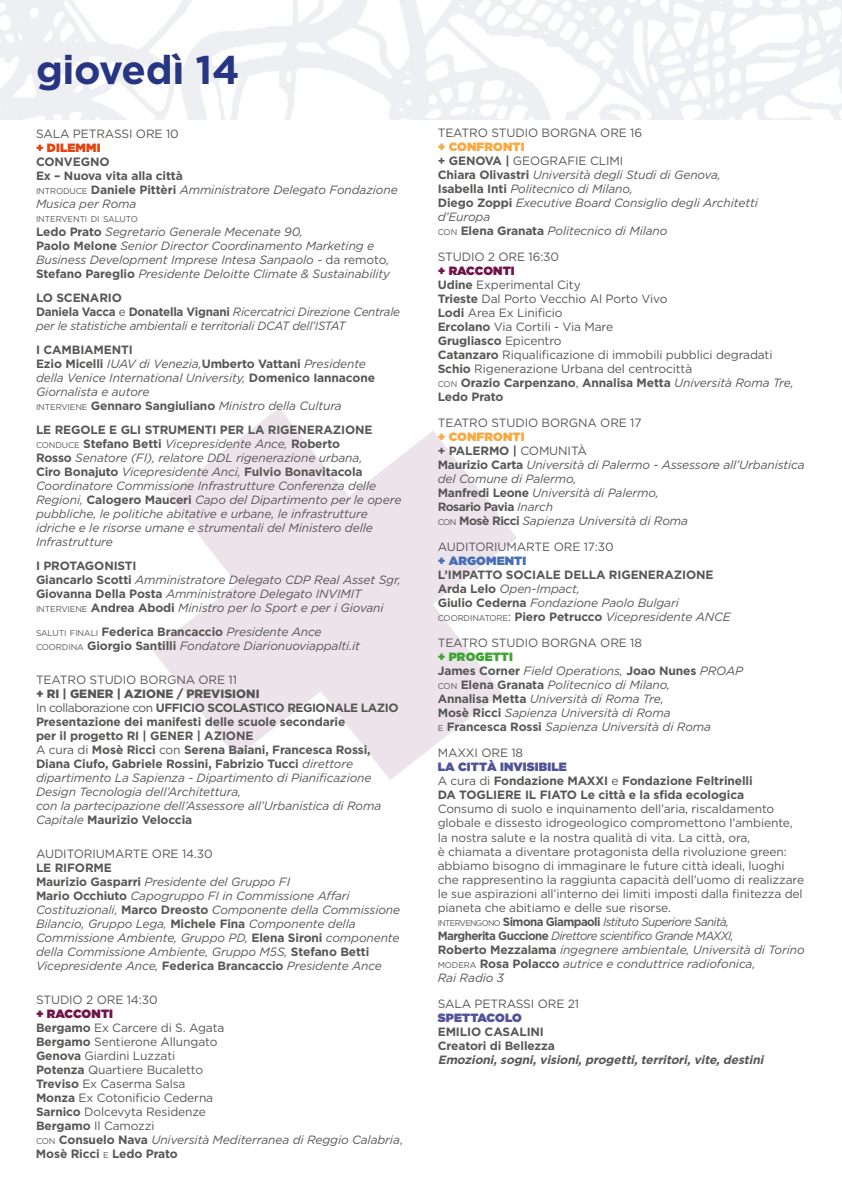
<style>
.page{position:relative;width:842px;height:1191px;background:#fff}
.page>*{position:absolute;margin:0;border:0;box-sizing:border-box;transform-origin:0 0}
.t1{font:700 40px "Gotham";letter-spacing:-.01em;color:#283583}
.t2{font:italic 12px/14px "Gotham";letter-spacing:-.01em;color:#575756}
.t3{font:12px/14px "Gotham";letter-spacing:-.01em;color:#575756}
.t4{font:700 12px/14px "Gotham";letter-spacing:-.01em;color:#575756}
.t5{font:italic 700 12px "Gotham";color:#575756}
.t6{font:900 12px "Gotham HTF";letter-spacing:.01em;color:#505398}
.t7{font:900 12px "Gotham HTF";letter-spacing:.01em;color:#f7a942}
.t8{font:900 12px "Gotham HTF";letter-spacing:-.01em;color:#711449}
.t9{font:900 12px "Gotham HTF";letter-spacing:.01em;color:#466fb5}
.t10{font:900 12px "Gotham HTF";letter-spacing:.01em;color:#3fa535}
.t11{font:900 12px "Gotham HTF";letter-spacing:.01em;color:#e04512}
.t12{font:8.4px "Gotham";letter-spacing:-.015em;color:#575756}
.s1{font-weight:700;font-style:normal}
.s2{font-style:normal;font-size:8.4px}
.s3{font-style:normal}
.s4{font-weight:900}
.s5{font-weight:400}
.s6{font-weight:400;font-style:italic}
.s7{font-weight:700}
.s8{font-size:8.4px}
.s9{font-style:italic}
.s10{font-weight:400;font-size:8.4px}
</style>
<div class="page">
<h1 class="t1" style="left:36px;top:47px;width:205px">giovedì 14</h1>
<p class="t3" style="left:36px;top:126px;width:144px">SALA PETRASSI ORE 10</p>
<p class="t11" style="left:36px;top:140px;width:66px">+ DILEMMI</p>
<p class="t2" style="left:36px;top:154px;width:363px"><span class="s1">CONVEGNO<br>Ex – Nuova vita alla città<br></span><span class="s2">INTRODUCE</span> <span class="s1">Daniele Pittèri</span> Amministratore Delegato Fondazione<br>Musica per Roma</p>
<p class="t12" style="left:36px;top:213px;width:103px">INTERVENTI DI SALUTO</p>
<p class="t2" style="left:36px;top:224px;width:356px"><span class="s1">Ledo Prato</span> Segretario Generale Mecenate 90,<br><span class="s1">Paolo Melone</span> Senior Director Coordinamento Marketing e Business Development Imprese Intesa Sanpaolo - <span class="s3">da remoto</span>, <span class="s1">Stefano Pareglio</span> Presidente Deloitte Climate &amp; Sustainability</p>
<p class="t2" style="left:36px;top:290px;width:366px"><span class="s1">LO SCENARIO<br>Daniela Vacca</span> <span class="s3">e</span> <span class="s1">Donatella Vignani</span> Ricercatrici Direzione Centrale per le statistiche ambientali e territoriali DCAT dell’ISTAT</p>
<p class="t2" style="left:36px;top:342px;width:341px"><span class="s1">I CAMBIAMENTI<br>Ezio Micelli</span> IUAV di Venezia,<span class="s1">Umberto Vattani</span> Presidente della Venice International University, <span class="s1">Domenico Iannacone </span>Giornalista e autore<br><span class="s2">INTERVIENE</span> <span class="s1">Gennaro Sangiuliano</span> Ministro della Cultura</p>
<p class="t2" style="left:36px;top:422px;width:367px"><span class="s1">LE REGOLE E GLI STRUMENTI PER LA RIGENERAZIONE </span><span class="s2">CONDUCE</span> <span class="s1">Stefano Betti</span> Vicepresidente Ance, <span class="s1">Roberto<br>Rosso</span> Senatore (FI), relatore DDL rigenerazione urbana,<br><span class="s1">Ciro Bonajuto</span> Vicepresidente Anci, <span class="s1">Fulvio Bonavitacola </span>Coordinatore Commissione Infrastrutture Conferenza delle Regioni, <span class="s1">Calogero Mauceri</span> Capo del Dipartimento per le opere pubbliche, le politiche abitative e urbane, le infrastrutture idriche e le risorse umane e strumentali del Ministero delle Infrastrutture</p>
<p class="t2" style="left:36px;top:558px;width:366px"><span class="s1">I PROTAGONISTI<br>Giancarlo Scotti</span> Amministratore Delegato CDP Real Asset Sgr, <span class="s1">Giovanna Della Posta</span> Amministratore Delegato INVIMIT <span class="s2">INTERVIENE</span> <span class="s1">Andrea Abodi</span> Ministro per lo Sport e per i Giovani</p>
<p class="t2" style="left:36px;top:624px;width:325px"><span class="s2">SALUTI FINALI</span> <span class="s1">Federica Brancaccio</span> Presidente Ance<br><span class="s2">COORDINA</span> <span class="s1">Giorgio Santilli</span> Fondatore Diarionuoviappalti.it</p>
<p class="t3" style="left:36px;top:672px;width:203px">TEATRO STUDIO BORGNA ORE 11</p>
<p class="t4" style="left:36px;top:686px;width:364px"><span class="s4">+ RI | GENER | AZIONE / PREVISIONI<br></span><span class="s5">In collaborazione con</span> UFFICIO SCOLASTICO REGIONALE LAZIO Presentazione dei manifesti delle scuole secondarie<br>per il progetto RI | GENER | AZIONE<br><span class="s5">A cura di</span> Mosè Ricci <span class="s5">con</span> Serena Baiani, Francesca Rossi, Diana Ciufo, Gabriele Rossini, Fabrizio Tucci <span class="s6">direttore dipartimento La Sapienza - Dipartimento di Pianificazione Design Tecnologia dell’Architettura,<br>con la partecipazione dell’Assessore all’Urbanistica di Roma Capitale</span> Maurizio Veloccia</p>
<p class="t3" style="left:36px;top:846px;width:178px">AUDITORIUMARTE ORE 14.30</p>
<p class="t2" style="left:36px;top:860px;width:366px"><span class="s1">LE RIFORME<br>Maurizio Gasparri</span> Presidente del Gruppo FI<br><span class="s1">Mario Occhiuto</span> Capogruppo FI in Commissione Affari Costituzionali, <span class="s1">Marco Dreosto</span> Componente della Commissione Bilancio, Gruppo Lega, <span class="s1">Michele Fina</span> Componente della Commissione Ambiente, Gruppo PD, <span class="s1">Elena Sironi</span> componente della Commissione Ambiente, Gruppo M5S, <span class="s1">Stefano Betti </span>Vicepresidente Ance, <span class="s1">Federica Brancaccio</span> Presidente Ance</p>
<p class="t3" style="left:36px;top:992px;width:123px">STUDIO 2 ORE 14:30</p>
<p class="t8" style="left:36px;top:1006px;width:79px">+ RACCONTI</p>
<p class="t3" style="left:36px;top:1020px;width:368px"><span class="s7">Bergamo</span> Ex Carcere di S. Agata<br><span class="s7">Bergamo</span> Sentierone Allungato<br><span class="s7">Genova</span> Giardini Luzzati<br><span class="s7">Potenza</span> Quartiere Bucaletto<br><span class="s7">Treviso</span> Ex Caserma Salsa<br><span class="s7">Monza</span> Ex Cotonificio Cederna<br><span class="s7">Sarnico</span> Dolcevyta Residenze<br><span class="s7">Bergamo</span> Il Camozzi<br><span class="s8">CON</span> <span class="s7">Consuelo Nava</span> <span class="s9">Università Mediterranea di Reggio Calabria</span>,<br><span class="s7">Mosè Ricci</span> <span class="s8">E</span> <span class="s7">Ledo Prato</span></p>
<p class="t3" style="left:438px;top:126px;width:206px">TEATRO STUDIO BORGNA ORE 16</p>
<p class="t7" style="left:438px;top:140px;width:88px">+ CONFRONTI</p>
<p class="t2" style="left:438px;top:154px;width:322px"><span class="s1">+ GENOVA |</span> <span class="s3">GEOGRAFIE CLIMI<br></span><span class="s1">Chiara Olivastri</span> Università degli Studi di Genova, <span class="s1">Isabella Inti</span> Politecnico di Milano,<br><span class="s1">Diego Zoppi</span> Executive Board Consiglio degli Architetti d’Europa<br><span class="s2">CON</span> <span class="s1">Elena Granata</span> Politecnico di Milano</p>
<p class="t3" style="left:438px;top:250px;width:123px">STUDIO 2 ORE 16:30</p>
<p class="t8" style="left:438px;top:264px;width:78px">+ RACCONTI</p>
<p class="t3" style="left:438px;top:278px;width:358px"><span class="s7">Udine</span> Experimental City<br><span class="s7">Trieste</span> Dal Porto Vecchio Al Porto Vivo<br><span class="s7">Lodi</span> Area Ex Linificio<br><span class="s7">Ercolano</span> Via Cortili - Via Mare<br><span class="s7">Grugliasco</span> Epicentro<br><span class="s7">Catanzaro</span> Riqualificazione di immobili pubblici degradati <span class="s7">Schio</span> Rigenerazione Urbana del centrocittà<br><span class="s8">CON</span> <span class="s7">Orazio Carpenzano</span>, <span class="s7">Annalisa Metta</span> <span class="s9">Università Roma Tre, </span><span class="s7">Ledo Prato</span></p>
<p class="t3" style="left:438px;top:416px;width:205px">TEATRO STUDIO BORGNA ORE 17</p>
<p class="t7" style="left:438px;top:430px;width:88px">+ CONFRONTI</p>
<p class="t2" style="left:438px;top:444px;width:369px"><span class="s1">+ PALERMO |</span> <span class="s3">COMUNITÀ<br></span><span class="s1">Maurizio Carta</span> Università di Palermo - Assessore all’Urbanistica del Comune di Palermo,<br><span class="s1">Manfredi Leone</span> Università di Palermo,<br><span class="s1">Rosario Pavia</span> Inarch<br><span class="s2">CON</span> <span class="s1">Mosè Ricci</span> Sapienza Università di Roma</p>
<p class="t3" style="left:438px;top:540px;width:177px">AUDITORIUMARTE ORE 17:30</p>
<p class="t9" style="left:438px;top:554px;width:90px">+ ARGOMENTI</p>
<p class="t4" style="left:438px;top:568px;width:294px">L’IMPATTO SOCIALE DELLA RIGENERAZIONE Arda Lelo <span class="s6">Open-Impact,<br></span>Giulio Cederna <span class="s6">Fondazione Paolo Bulgari </span><span class="s10">COORDINATORE</span><span class="s5">:</span> Piero Petrucco <span class="s6">Vicepresidente ANCE</span></p>
<p class="t3" style="left:438px;top:636px;width:206px">TEATRO STUDIO BORGNA ORE 18</p>
<p class="t10" style="left:438px;top:650px;width:77px">+ PROGETTI</p>
<p class="t2" style="left:438px;top:664px;width:307px"><span class="s1">James Corner</span> Field Operations, <span class="s1">Joao Nunes</span> PROAP <span class="s2">CON</span> <span class="s1">Elena Granata</span> Politecnico di Milano,<br><span class="s1">Annalisa Metta</span> Università di Roma Tre,<br><span class="s1">Mosè Ricci</span> Sapienza Università di Roma<br><span class="s2">E</span> <span class="s1">Francesca Rossi</span> Sapienza Università di Roma</p>
<p class="t3" style="left:438px;top:746px;width:87px">MAXXI ORE 18</p>
<p class="t6" style="left:438px;top:760px;width:131px">LA CITTÀ INVISIBILE</p>
<p class="t4" style="left:438px;top:774px;width:316px"><span class="s5">A cura di</span> Fondazione MAXXI <span class="s5">e</span> Fondazione Feltrinelli<br>DA TOGLIERE IL FIATO Le città e la sfida ecologica</p>
<p class="t3" style="left:438px;top:802px;width:368px">Consumo di suolo e inquinamento dell’aria, riscaldamento globale e dissesto idrogeologico compromettono l’ambiente, la nostra salute e la nostra qualità di vita. La città, ora,<br>è chiamata a diventare protagonista della rivoluzione green: abbiamo bisogno di immaginare le future città ideali, luoghi che rappresentino la raggiunta capacità dell’uomo di realizzare le sue aspirazioni all’interno dei limiti imposti dalla finitezza del pianeta che abitiamo e delle sue risorse.<br><span class="s8">INTERVENGONO</span> <span class="s7">Simona Giampaoli</span> <span class="s9">Istituto Superiore Sanità,<br></span><span class="s7">Margherita Guccione</span> <span class="s9">Direttore scientifico Grande MAXXI,<br></span><span class="s7">Roberto Mezzalama</span> <span class="s9">ingegnere ambientale, Università di Torino </span><span class="s8">MODERA</span> <span class="s7">Rosa Polacco</span> <span class="s9">autrice e conduttrice radiofonica,<br>Rai Radio 3</span></p>
<p class="t3" style="left:438px;top:996px;width:143px">SALA PETRASSI ORE 21</p>
<p class="t6" style="left:438px;top:1010px;width:86px">SPETTACOLO</p>
<p class="t4" style="left:438px;top:1024px;width:119px">EMILIO CASALINI<br>Creatori di Bellezza</p>
<p class="t5" style="left:438px;top:1052px;width:330px">Emozioni,sogni,visioni,progetti,territori,vite,destini</p>
</div>
